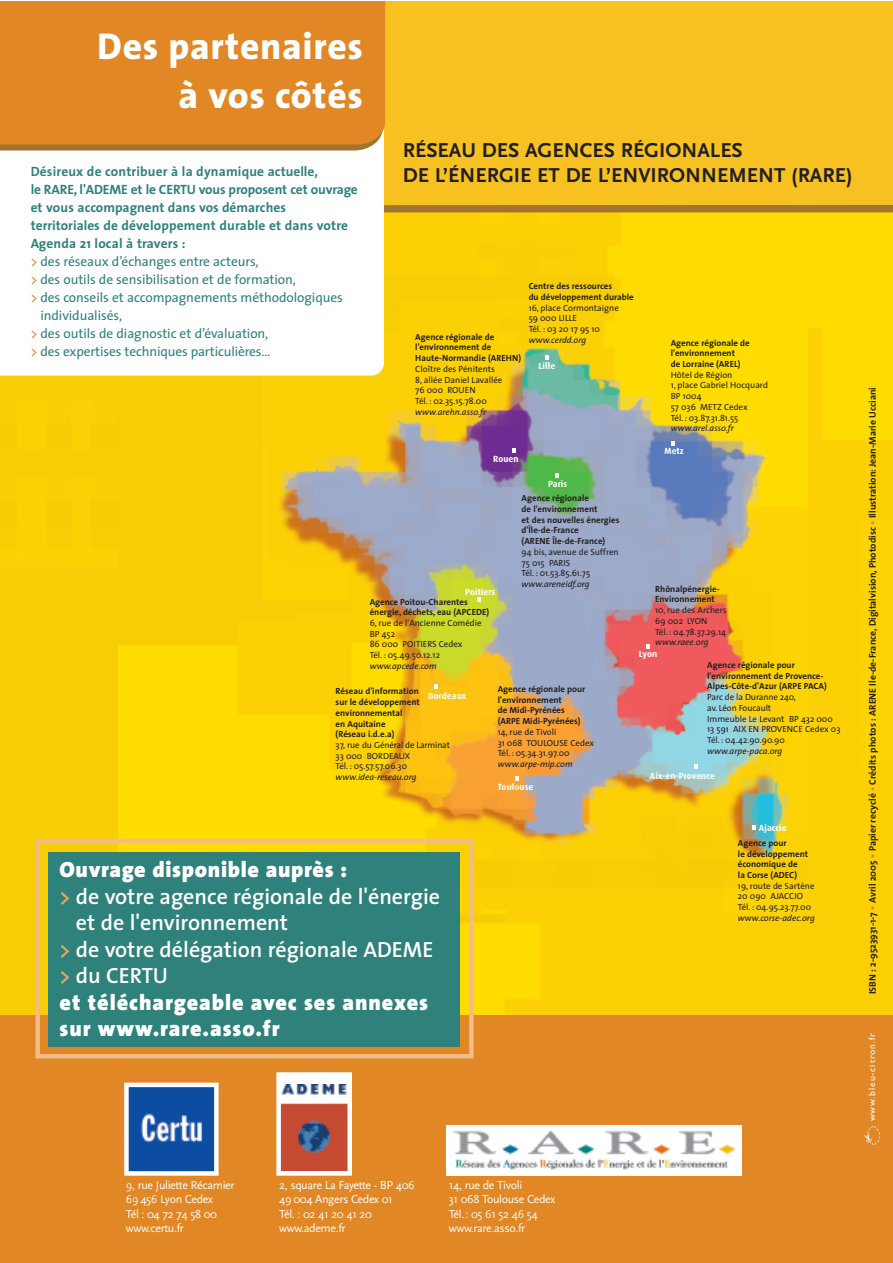
<style>
.page{position:relative;width:893px;height:1263px;background:#fff}
.page>*{position:absolute;margin:0;border:0;box-sizing:border-box;transform-origin:0 0}
.t1{font:800 37.5px/48px "The Sans";letter-spacing:.02em;color:#fff;text-align:right}
.t2{font:600 22.05px "The Sans";color:#fff}
.t3{font:900 22.05px "The Sans";letter-spacing:.04em;color:#fff}
.t4{font:700 21px/25.2px "Scala Sans";color:#231f20}
.t5{font:13.5px "The Sans";letter-spacing:-.005em;color:#2f817c}
.t6{font:700 13.5px "The Sans";color:#2f817c}
.t7{font:12px/14.4px "Scala Sans";letter-spacing:-.03em;color:#fff}
.t8{font:700 9.75px "The Sans";color:#231f20}
.t9{font:9.45px "Gill Sans";letter-spacing:.1em;color:#fff}
.t10{font:9px/10.6px "The Sans";color:#231f20}
.t11{font:700 9px/10.6px "The Sans";color:#231f20}
.t12{font:italic 9px "The Sans";color:#231f20}
.t13{font:700 9px "Dax";color:#fff}
.s1{color:#e18725}
.s2{color:#eaa55f}
</style>
<div class="page">
<img style="left:117px;top:255px;width:775px;height:760px">
<svg style="left:752px;top:826px;width:4px;height:4px"></svg>
<svg style="left:515px;top:776px;width:4px;height:4px"></svg>
<svg style="left:434px;top:684px;width:4px;height:4px"></svg>
<svg style="left:477px;top:597px;width:3px;height:4px"></svg>
<svg style="left:512px;top:448px;width:4px;height:4px"></svg>
<svg style="left:545px;top:356px;width:4px;height:4px"></svg>
<svg style="left:555px;top:473px;width:4px;height:4px"></svg>
<svg style="left:671px;top:441px;width:4px;height:4px"></svg>
<svg style="left:646px;top:644px;width:3px;height:4px"></svg>
<svg style="left:694px;top:764px;width:3px;height:4px"></svg>
<div style="left:0;top:376px;width:117px;height:639px;background:#f9cd05"></div>
<svg style="left:384px;top:1px;width:508px;height:254px;background:#f5c21c"></svg>
<div style="left:0;top:1015px;width:892px;height:248px;background:#e18725"></div>
<img style="left:129px;top:1088px;width:85px;height:83px">
<div style="left:124px;top:1083px;width:95px;height:93px;border:4px solid #fff"></div>
<div style="left:279px;top:1074px;width:71px;height:99px;background:#fff"></div>
<img style="left:281px;top:1084px;width:66px;height:86px">
<div style="left:276px;top:1072px;width:76px;height:104px;border:4px solid #fff"></div>
<img style="left:446px;top:1126px;width:295px;height:50px">
<svg style="left:0;top:150px;width:384px;height:226px"></svg>
<svg style="left:864px;top:1126px;width:16px;height:19px"></svg>
<div style="left:49px;top:852px;width:411px;height:195px;background:#2f817c"></div>
<div style="left:35px;top:839px;width:439px;height:219px;border:4px solid #f0bd87"></div>
<div style="left:0;top:145px;width:373px;height:5px;background:#a1752f"></div>
<div style="left:0;top:1px;width:385px;height:144px;background:#e18725"></div>
<h1 class="t1" style="left:97px;top:26px;width:267px">Des partenaires à vos côtés</h1>
<h3 class="t6" style="left:31px;top:166px;width:289px">Désireux de contribuer à la dynamique actuelle,</h3>
<h3 class="t6" style="left:31px;top:184px;width:329px">le RARE, l'ADEME et le CERTU vous proposent cet ouvrage</h3>
<h3 class="t6" style="left:31px;top:202px;width:257px">et vous accompagnent dans vos démarches</h3>
<h3 class="t6" style="left:31px;top:220px;width:319px">territoriales de développement durable et dans votre</h3>
<h3 class="t6" style="left:31px;top:238px;width:157px">Agenda 21 local à travers :</h3>
<h3 class="t5" style="left:31px;top:256px;width:230px"><span class="s1">&gt;</span> des réseaux d’échanges entre acteurs,</h3>
<h3 class="t5" style="left:31px;top:274px;width:267px"><span class="s1">&gt;</span> des outils de sensibilisation et de formation,</h3>
<h3 class="t5" style="left:31px;top:292px;width:314px"><span class="s1">&gt;</span> des conseils et accompagnements méthodologiques</h3>
<h3 class="t5" style="left:40px;top:310px;width:83px">individualisés,</h3>
<h3 class="t5" style="left:31px;top:328px;width:239px"><span class="s1">&gt;</span> des outils de diagnostic et d’évaluation,</h3>
<h3 class="t5" style="left:31px;top:346px;width:241px"><span class="s1">&gt;</span> des expertises techniques particulières…</h3>
<h3 class="t4" style="left:403px;top:137px;width:451px">RÉSEAU DES AGENCES RÉGIONALES<br>DE L’ÉNERGIE ET DE L’ENVIRONNEMENT (RARE)</h3>
<p class="t11" style="left:415px;top:332px;width:107px">Agence régionale de l'environnement de<br>Haute-Normandie (AREHN)</p>
<p class="t10" style="left:415px;top:364px;width:89px">Cloître des Pénitents<br>8, allée Daniel Lavallée<br>76 000 ROUEN<br>Tél. : 02.35.15.78.00</p>
<p class="t12" style="left:415px;top:408px;width:72px">www.arehn.asso.fr</p>
<p class="t13" style="left:493px;top:455px;width:27px">Rouen</p>
<p class="t11" style="left:529px;top:282px;width:107px">Centre des ressources<br>du développement durable</p>
<p class="t10" style="left:529px;top:303px;width:92px">16, place Cormontaigne<br>59 000 LILLE<br>Tél. : 03 20 17 95 10</p>
<p class="t12" style="left:529px;top:336px;width:59px">www.cerdd.org</p>
<p class="t13" style="left:539px;top:362px;width:18px">Lille</p>
<p class="t13" style="left:548px;top:480px;width:21px">Paris</p>
<p class="t11" style="left:671px;top:338px;width:81px">Agence régionale de l'environnement<br>de Lorraine (AREL)</p>
<p class="t10" style="left:671px;top:370px;width:99px">Hôtel de Région<br>1, place Gabriel Hocquard<br>BP 1004<br>57 036 METZ Cedex<br>Tél. : 03.87.31.81.55</p>
<p class="t12" style="left:671px;top:425px;width:65px">www.arel.asso.fr</p>
<p class="t13" style="left:665px;top:446px;width:21px">Metz</p>
<p class="t13" style="left:465px;top:588px;width:32px">Poitiers</p>
<p class="t11" style="left:370px;top:597px;width:121px">Agence Poitou-Charentes énergie, déchets, eau (APCEDE)</p>
<p class="t10" style="left:370px;top:618px;width:114px">6, rue de l'Ancienne Comédie<br>BP 452<br>86 000 POITIERS Cedex<br>Tél. : 05.49.50.12.12</p>
<p class="t12" style="left:370px;top:662px;width:69px">www.apcede.com</p>
<p class="t11" style="left:522px;top:494px;width:99px">Agence régionale<br>de l'environnement<br>et des nouvelles énergies d'Île-de-France<br>(ARENE Île-de-France)</p>
<p class="t10" style="left:522px;top:547px;width:99px">94 bis, avenue de Suffren<br>75 015 PARIS<br>Tél. : 01.53.85.61.75</p>
<p class="t12" style="left:522px;top:580px;width:70px">www.areneidf.org</p>
<p class="t11" style="left:336px;top:687px;width:86px">Réseau d'information sur le développement environnemental<br>en Aquitaine<br>(Réseau i.d.e.a)</p>
<p class="t10" style="left:336px;top:740px;width:116px">37, rue du Général de Larminat<br>33 000 BORDEAUX<br>Tél. : 05.57.57.06.30</p>
<p class="t12" style="left:336px;top:774px;width:82px">www.idea-reseau.org</p>
<p class="t13" style="left:428px;top:691px;width:40px">Bordeaux</p>
<h2 class="t3" style="left:60px;top:861px;width:289px">Ouvrage disponible auprès :</h2>
<h2 class="t2" style="left:60px;top:888px;width:382px"><span class="s2">&gt;</span> de votre agence régionale de l'énergie</h2>
<h2 class="t2" style="left:76px;top:914px;width:214px">et de l'environnement</h2>
<h2 class="t2" style="left:60px;top:941px;width:375px"><span class="s2">&gt;</span> de votre délégation régionale ADEME</h2>
<h2 class="t2" style="left:60px;top:967px;width:110px"><span class="s2">&gt;</span> du CERTU</h2>
<h2 class="t3" style="left:60px;top:994px;width:370px">et téléchargeable avec ses annexes</h2>
<h2 class="t3" style="left:60px;top:1020px;width:222px">sur www.rare.asso.fr</h2>
<p class="t11" style="left:498px;top:684px;width:89px">Agence régionale pour l'environnement<br>de Midi-Pyrénées (ARPE Midi-Pyrénées)</p>
<p class="t10" style="left:498px;top:727px;width:98px">14, rue de Tivoli<br>31 068 TOULOUSE Cedex<br>Tél. : 05.34.31.97.00</p>
<p class="t12" style="left:498px;top:760px;width:76px">www.arpe-mip.com</p>
<p class="t13" style="left:498px;top:783px;width:37px">Toulouse</p>
<p class="t11" style="left:655px;top:584px;width:66px">Rhônalpénergie-<br>Environnement</p>
<p class="t10" style="left:655px;top:606px;width:73px">10, rue des Archers<br>69 002 LYON<br>Tél. : 04.78.37.29.14</p>
<p class="t12" style="left:655px;top:639px;width:55px">www.raee.org</p>
<p class="t13" style="left:639px;top:650px;width:20px">Lyon</p>
<p class="t11" style="left:707px;top:660px;width:121px">Agence régionale pour l'environnement de Provence-<br>Alpes-Côte-d'Azur (ARPE PACA)</p>
<p class="t10" style="left:707px;top:693px;width:135px">Parc de la Duranne 240,<br>av. Léon Foucault<br>Immeuble Le Levant BP 432 000<br>13 591 AIX EN PROVENCE Cedex 03<br>Tél. : 04.42.90.90.90</p>
<p class="t12" style="left:707px;top:747px;width:77px">www.arpe-paca.org</p>
<p class="t13" style="left:650px;top:772px;width:66px">Aix-en-Provence</p>
<p class="t13" style="left:759px;top:824px;width:29px">Ajaccio</p>
<p class="t11" style="left:738px;top:838px;width:72px">Agence pour<br>le développement économique de<br>la Corse (ADEC)</p>
<p class="t10" style="left:738px;top:881px;width:78px">19, route de Sartène<br>20 090 AJACCIO<br>Tél. : 04.95.23.77.00</p>
<p class="t12" style="left:738px;top:914px;width:78px">www.corse-adec.org</p>
<p class="t8" style="left:869px;top:994px;width:609px;rotate:-90deg">ISBN : 2-9523931-1-7 <span class="s1">•</span> Avril 2005 <span class="s1">•</span> Papier recyclé <span class="s1">•</span> Crédits photos : ARENE Ile-de-France, Digitalvision, Photodisc <span class="s1">•</span> Illustration: Jean-Marie Ucciani</p>
<p class="t9" style="left:866px;top:1121px;width:90px;rotate:-90deg">www.bleu-citron.fr</p>
<h3 class="t7" style="left:126px;top:1177px;width:110px">9, rue Juliette Récamier<br>69 456 Lyon Cedex<br>Tél : 04 72 74 58 00 www.certu.fr</h3>
<h3 class="t7" style="left:279px;top:1177px;width:137px">2, square La Fayette - BP 406<br>49 004 Angers Cedex 01<br>Tél. : 02 41 20 41 20 www.ademe.fr</h3>
<h3 class="t7" style="left:449px;top:1177px;width:108px">14, rue de Tivoli<br>31 068 Toulouse Cedex<br>Tél.: 05 61 52 46 54 www.rare.asso.fr</h3>
</div>
